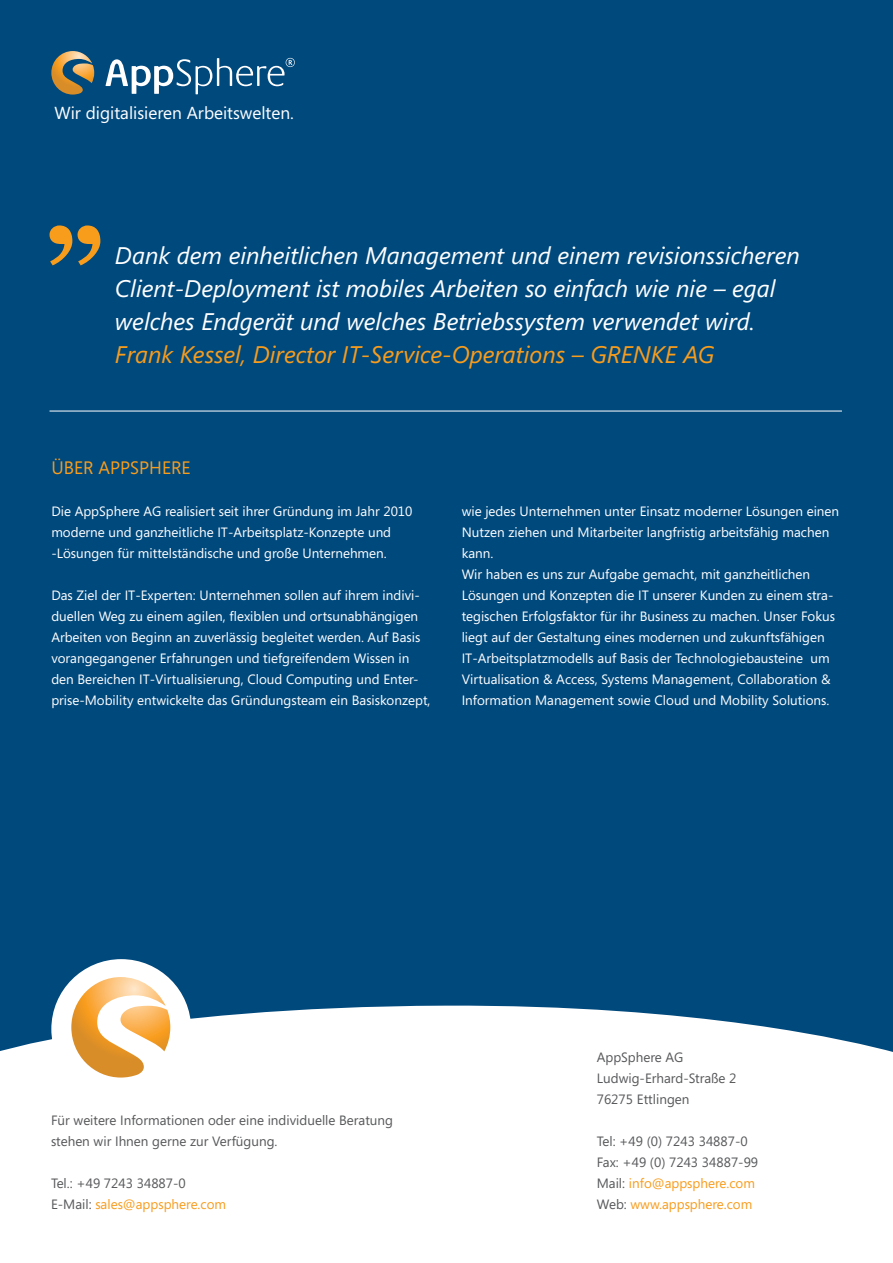
<style>
.page{position:relative;width:893px;height:1263px;background:#fff}
.page>*{position:absolute;margin:0;border:0;box-sizing:border-box;transform-origin:0 0}
.Zitat_Text{font:italic 24px/33px "Segoe";color:#fff}
.Zitatgeber{font:italic 24px "Segoe";color:#f89c1c}
.Überschrift_Text{font:18px "Segoe";color:#f89c1c}
.t1{font:17.4px "Segoe";color:#fff}
.Fließtext_weiss{font:13.5px/21px "Segoe";color:#fff}
.Fließtext{font:13.5px/21px "Segoe";color:#57585a}
.Fließtext-2{font:13.5px "Segoe";color:#f89c1c}
.s1{color:#57585a}
</style>
<div class="page">
<div style="left:0;top:0;width:893px;height:1052px;background:#00497d"></div>
<svg style="left:51px;top:51px;width:43px;height:44px;background:#827b5e"></svg>
<svg style="left:106px;top:58px;width:189px;height:37px"></svg>
<svg style="left:50px;top:225px;width:50px;height:40px;background:#7a724c"></svg>
<hr style="left:50px;top:411px;width:792px;height:1px;background:#fff">
<div style="left:53px;top:961px;width:137px;height:136px;background:#fff;border-radius:50%"></div>
<svg style="left:71px;top:977px;width:99px;height:100px"></svg>
<div style="left:51px;top:959px;width:140px;height:140px;border:3px solid #fff;border-radius:50%"></div>
<p class="t1" style="left:54px;top:101px;width:241px">Wir digitalisieren Arbeitswelten.</p>
<p class="Zitat_Text" style="left:115px;top:239px;width:686px">Dank dem einheitlichen Management und einem revisionssicheren<br>Client-Deployment ist mobiles Arbeiten so einfach wie nie – egal welches Endgerät und welches Betriebssystem verwendet wird.</p>
<p class="Zitatgeber" style="left:115px;top:341px;width:601px">Frank Kessel, Director IT-Service-Operations – GRENKE AG</p>
<p class="Überschrift_Text" style="left:51px;top:455px;width:141px">ÜBER APPSPHERE</p>
<p class="Fließtext_weiss" style="left:51px;top:500px;width:363px">Die AppSphere AG realisiert seit ihrer Gründung im Jahr 2010 moderne und ganzheitliche IT-Arbeitsplatz-Konzepte und -Lösungen für mittelständische und große Unternehmen.</p>
<p class="Fließtext_weiss" style="left:51px;top:584px;width:381px">Das Ziel der IT-Experten: Unternehmen sollen auf ihrem indivi&shy;duellen Weg zu einem agilen, flexiblen und ortsunabhängigen Arbeiten von Beginn an zuverlässig begleitet werden. Auf Basis vorangegangener Erfahrungen und tiefgreifendem Wissen in den Bereichen IT-Virtualisierung, Cloud Computing und Enter&shy;prise-Mobility entwickelte das Gründungsteam ein Basiskonzept,</p>
<p class="Fließtext_weiss" style="left:462px;top:500px;width:379px">wie jedes Unternehmen unter Einsatz moderner Lösungen einen<br>Nutzen ziehen und Mitarbeiter langfristig arbeitsfähig machen kann.</p>
<p class="Fließtext_weiss" style="left:462px;top:563px;width:375px">Wir haben es uns zur Aufgabe gemacht, mit ganzheitlichen Lösungen und Konzepten die IT unserer Kunden zu einem stra&shy;tegischen Erfolgsfaktor für ihr Business zu machen. Unser Fokus liegt auf der Gestaltung eines modernen und zukunftsfähigen IT-Arbeitsplatzmodells auf Basis der Technologiebausteine um Virtualisation &amp; Access, Systems Management, Collaboration &amp; Information Management sowie Cloud und Mobility Solutions.</p>
<p class="Fließtext" style="left:51px;top:1109px;width:344px">Für weitere Informationen oder eine individuelle Beratung stehen wir Ihnen gerne zur Verfügung.</p>
<p class="Fließtext" style="left:51px;top:1172px;width:136px">Tel.: +49 7243 34887-0</p>
<p class="Fließtext-2" style="left:51px;top:1195px;width:177px"><span class="s1">E-Mail:</span> sales@appsphere.com</p>
<p class="Fließtext" style="left:597px;top:1046px;width:88px">AppSphere AG</p>
<p class="Fließtext" style="left:597px;top:1067px;width:141px">Ludwig-Erhard-Straße 2</p>
<p class="Fließtext" style="left:597px;top:1088px;width:94px">76275 Ettlingen</p>
<p class="Fließtext" style="left:597px;top:1130px;width:153px">Tel: +49 (0) 7243 34887-0</p>
<p class="Fließtext" style="left:597px;top:1151px;width:163px">Fax: +49 (0) 7243 34887-99</p>
<p class="Fließtext-2" style="left:597px;top:1174px;width:160px"><span class="s1">Mail:</span> info@appsphere.com</p>
<p class="Fließtext-2" style="left:597px;top:1195px;width:157px"><span class="s1">Web:</span> www.appsphere.com</p>
</div>
